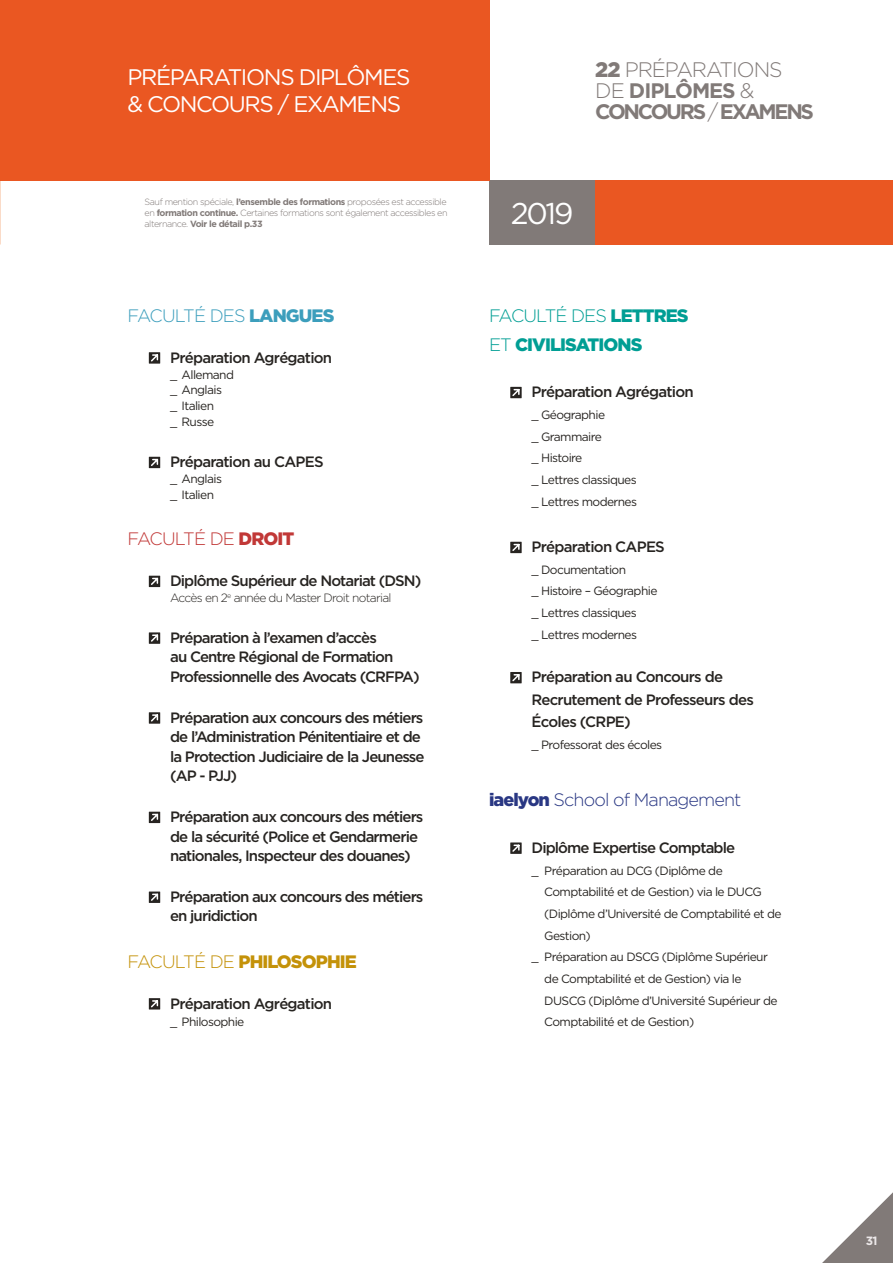
<style>
.page{position:relative;width:893px;height:1263px;background:#fff}
.page>*{position:absolute;margin:0;border:0;box-sizing:border-box;transform-origin:0 0}
.t1{font:30px "Gotham";color:#fff}
.SousTitre{font:22.5px/27px "Gotham";letter-spacing:-.06em;color:#fff}
.t2{font:700 21px "Gotham";letter-spacing:-.11em;color:#817a78}
.t3{font:300 21px "Gotham";letter-spacing:-.05em;color:#817a78}
.t4{font:700 21px "Gotham";letter-spacing:-.05em;color:#817a78}
.Composante{font:300 18px "Gotham";letter-spacing:-.05em;color:#293783}
.Composante-2{font:900 18px "Gotham";letter-spacing:-.05em;color:#c49209}
.Mentions{font:300 18px "Gotham";letter-spacing:-.05em;color:#3c9ebc}
.Composante-3{font:300 18px "Gotham";letter-spacing:-.05em;color:#009e94}
.Composante-4{font:900 18px "Gotham";letter-spacing:-.05em;color:#009e94}
.Listes{font:300 18px "Gotham";letter-spacing:-.05em;color:#c13837}
.Mentions-2{font:500 15px/19.5px "Gotham";letter-spacing:-.06em;color:#272421}
.Listes-2{font:12px/21.6px "Gotham";letter-spacing:-.05em;color:#272421}
.Mentions-3{font:300 12px "Gotham";letter-spacing:-.06em;color:#272421}
.t5{font:700 12px "Gotham";color:#ece8e9}
.t6{font:300 9px/10.8px "Gotham";letter-spacing:-.05em;color:#817a78;text-align:justify}
.s1{font-weight:700}
.s2{font-weight:900}
.s3{font-weight:300}
</style>
<div class="page">
<div style="left:489px;top:180px;width:106px;height:65px;background:#817a78"></div>
<div style="left:595px;top:180px;width:298px;height:65px;background:#ea5722"></div>
<svg style="left:149px;top:352px;width:11px;height:12px"></svg>
<svg style="left:150px;top:353px;width:10px;height:10px"></svg>
<div style="left:149px;top:457px;width:11px;height:11px;background:#272421"></div>
<svg style="left:151px;top:458px;width:8px;height:8px"></svg>
<div style="left:149px;top:576px;width:11px;height:11px;background:#272421"></div>
<svg style="left:151px;top:577px;width:8px;height:8px"></svg>
<svg style="left:149px;top:632px;width:11px;height:12px"></svg>
<svg style="left:150px;top:633px;width:10px;height:10px"></svg>
<svg style="left:149px;top:712px;width:11px;height:12px"></svg>
<svg style="left:150px;top:713px;width:10px;height:10px"></svg>
<div style="left:149px;top:812px;width:11px;height:11px;background:#272421"></div>
<svg style="left:151px;top:813px;width:8px;height:8px"></svg>
<svg style="left:149px;top:891px;width:11px;height:12px"></svg>
<svg style="left:150px;top:892px;width:10px;height:10px"></svg>
<svg style="left:149px;top:998px;width:11px;height:11px"></svg>
<svg style="left:150px;top:999px;width:10px;height:10px"></svg>
<svg style="left:510px;top:387px;width:12px;height:11px"></svg>
<svg style="left:511px;top:387px;width:10px;height:10px"></svg>
<svg style="left:510px;top:542px;width:12px;height:11px"></svg>
<svg style="left:511px;top:542px;width:10px;height:10px"></svg>
<svg style="left:510px;top:672px;width:12px;height:11px"></svg>
<svg style="left:511px;top:673px;width:10px;height:10px"></svg>
<svg style="left:510px;top:842px;width:12px;height:12px"></svg>
<svg style="left:511px;top:843px;width:10px;height:10px"></svg>
<div style="left:0;top:0;width:489px;height:180px;background:#ea5722"></div>
<svg style="left:822px;top:1192px;width:71px;height:71px"></svg>
<p class="SousTitre" style="left:128px;top:63px;width:285px">PRÉPARATIONS DIPLÔMES &amp; CONCOURS / EXAMENS</p>
<p class="t6" style="left:145px;top:196px;width:304px">Sauf mention spéciale, <span class="s1">l’ensemble des formations</span> proposées est accessible en <span class="s1">formation continue.</span> Certaines formations sont également accessibles en alternance. <span class="s1">Voir le détail p.33</span></p>
<p class="Mentions" style="left:128px;top:306px;width:208px">FACULTÉ DES <span class="s2">LANGUES</span></p>
<p class="Mentions-2" style="left:170px;top:347px;width:164px">Préparation Agrégation</p>
<p class="Listes-2" style="left:170px;top:363px;width:65px">_ Allemand</p>
<p class="Listes-2" style="left:170px;top:379px;width:53px">_ Anglais</p>
<p class="Listes-2" style="left:170px;top:395px;width:45px">_ Italien</p>
<p class="Listes-2" style="left:170px;top:411px;width:46px">_ Russe</p>
<p class="Mentions-2" style="left:170px;top:452px;width:155px">Préparation au CAPES</p>
<p class="Listes-2" style="left:170px;top:468px;width:53px">_ Anglais</p>
<p class="Listes-2" style="left:170px;top:484px;width:45px">_ Italien</p>
<p class="Listes" style="left:128px;top:529px;width:168px">FACULTÉ DE <span class="s2">DROIT</span></p>
<p class="Mentions-2" style="left:170px;top:571px;width:253px">Diplôme Supérieur de Notariat (DSN)</p>
<p class="Mentions-3" style="left:170px;top:591px;width:223px">Accès en 2<sup>e</sup> année du Master Droit notarial</p>
<p class="Mentions-2" style="left:170px;top:627px;width:251px">Préparation à l’examen d’accès<br>au Centre Régional de Formation<br>Professionnelle des Avocats (CRFPA)</p>
<p class="Mentions-2" style="left:170px;top:707px;width:256px">Préparation aux concours des métiers de l’Administration Pénitentiaire et de la Protection Judiciaire de la Jeunesse (AP - PJJ)</p>
<p class="Mentions-2" style="left:170px;top:807px;width:255px">Préparation aux concours des métiers de la sécurité (Police et Gendarmerie nationales, Inspecteur des douanes)</p>
<p class="Mentions-2" style="left:170px;top:886px;width:255px">Préparation aux concours des métiers en juridiction</p>
<p class="Composante-2" style="left:128px;top:951px;width:231px"><span class="s3">FACULTÉ DE</span> PHILOSOPHIE</p>
<p class="Mentions-2" style="left:170px;top:993px;width:164px">Préparation Agrégation</p>
<p class="Listes-2" style="left:170px;top:1011px;width:76px">_ Philosophie</p>
<p class="t3" style="left:595px;top:58px;width:189px"><span class="s2">22</span> PRÉPARATIONS</p>
<p class="t4" style="left:595px;top:78px;width:161px"><span class="s3">DE</span> DIPLÔMES <span class="s3">&amp;</span></p>
<p class="t2" style="left:595px;top:99px;width:220px">CONCOURS <span class="s3">/</span> EXAMENS</p>
<h1 class="t1" style="left:511px;top:196px;width:64px">2019</h1>
<p class="Composante-3" style="left:489px;top:306px;width:201px">FACULTÉ DES <span class="s2">LETTRES</span></p>
<p class="Composante-4" style="left:489px;top:334px;width:155px"><span class="s3">ET</span> CIVILISATIONS</p>
<p class="Mentions-2" style="left:531px;top:382px;width:164px">Préparation Agrégation</p>
<p class="Listes-2" style="left:532px;top:404px;width:75px">_ Géographie</p>
<p class="Listes-2" style="left:532px;top:425px;width:72px">_ Grammaire</p>
<p class="Listes-2" style="left:532px;top:447px;width:52px">_ Histoire</p>
<p class="Listes-2" style="left:532px;top:469px;width:107px">_ Lettres classiques</p>
<p class="Listes-2" style="left:532px;top:490px;width:107px">_ Lettres modernes</p>
<p class="Mentions-2" style="left:531px;top:537px;width:135px">Préparation CAPES</p>
<p class="Listes-2" style="left:532px;top:558px;width:96px">_ Documentation</p>
<p class="Listes-2" style="left:532px;top:580px;width:127px">_ Histoire – Géographie</p>
<p class="Listes-2" style="left:532px;top:602px;width:107px">_ Lettres classiques</p>
<p class="Listes-2" style="left:532px;top:624px;width:107px">_ Lettres modernes</p>
<p class="Mentions-2" style="left:531px;top:665px;width:224px;line-height:22.4px">Préparation au Concours de<br>Recrutement de Professeurs des<br>Écoles (CRPE)</p>
<p class="Listes-2" style="left:532px;top:733px;width:132px">_ Professorat des écoles</p>
<p class="Composante" style="left:489px;top:790px;width:254px"><span class="s2">iaelyon</span> School of Management</p>
<p class="Mentions-2" style="left:531px;top:837px;width:205px">Diplôme Expertise Comptable</p>
<p class="Listes-2" style="left:544px;top:859px;width:239px;text-indent:-13px">_ Préparation au DCG (Diplôme de<br>Comptabilité et de Gestion) via le DUCG (Diplôme d’Université de Comptabilité et de<br>Gestion)</p>
<p class="Listes-2" style="left:544px;top:946px;width:235px;text-indent:-13px">_ Préparation au DSCG (Diplôme Supérieur de Comptabilité et de Gestion) via le DUSCG (Diplôme d’Université Supérieur de Comptabilité et de Gestion)</p>
<p class="t5" style="left:866px;top:1233px;width:13px">31</p>
</div>
